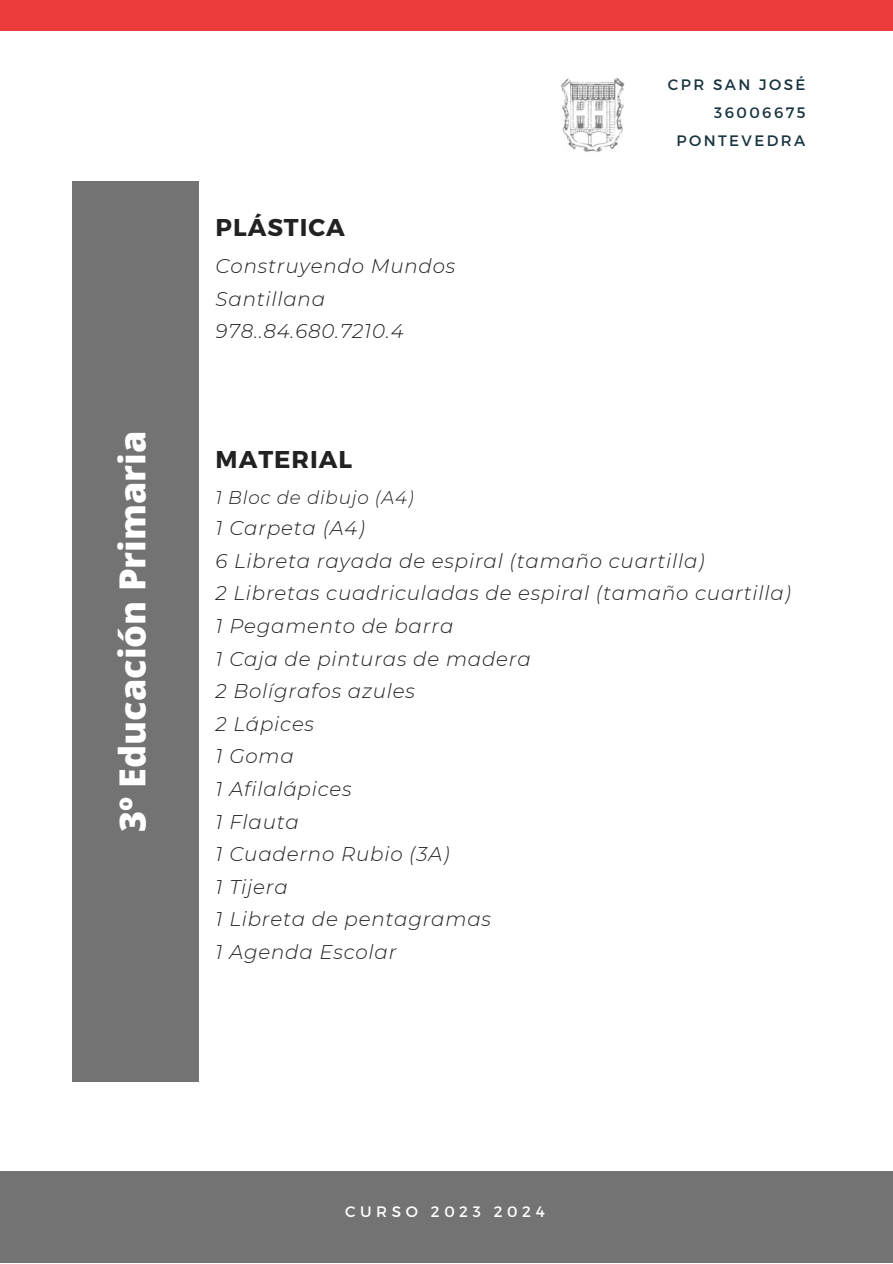
<style>
.page{position:relative;width:893px;height:1264px;background:#fff}
.page>*{position:absolute;margin:0;border:0;box-sizing:border-box;transform-origin:0 0}
.t1{font:800 36px "Open Sans";color:#fff}
.t2{font:700 24.3px "Montserrat";letter-spacing:.04em;color:#222}
.t3{font:italic 300 19.8px "Montserrat";letter-spacing:.04em;color:#222}
.t4{font:italic 300 18.3px "Montserrat";letter-spacing:.04em;color:#222}
.t5{font:15.15px "Montserrat";letter-spacing:.16em;color:#18343f}
.t6{font:15.15px "Montserrat";letter-spacing:.3em;color:#fff}
</style>
<div class="page">
<div style="left:72px;top:181px;width:126px;height:900px;background:#737373"></div>
<div style="left:0;top:1171px;width:892px;height:91px;background:#737373"></div>
<div style="left:0;top:0;width:892px;height:30px;background:#ed3c3c"></div>
<img style="left:561px;top:78px;width:64px;height:74px">
<p class="t1" style="left:107px;top:832px;width:403px;rotate:-90deg">3º Educación Primaria</p>
<p class="t2" style="left:216px;top:211px;width:131px">PLÁSTICA</p>
<p class="t3" style="left:216px;top:254px;width:241px">Construyendo Mundos</p>
<p class="t3" style="left:216px;top:286px;width:111px">Santillana</p>
<p class="t3" style="left:216px;top:319px;width:189px">978..84.680.7210.4</p>
<p class="t5" style="left:667px;top:75px;width:139px">CPR SAN JOSÉ</p>
<p class="t5" style="left:714px;top:103px;width:93px">36006675</p>
<p class="t5" style="left:676px;top:131px;width:130px">PONTEVEDRA</p>
<p class="t2" style="left:216px;top:444px;width:138px">MATERIAL</p>
<p class="t4" style="left:216px;top:486px;width:200px">1 Bloc de dibujo (A4)</p>
<p class="t3" style="left:216px;top:516px;width:150px">1 Carpeta (A4)</p>
<p class="t3" style="left:216px;top:548px;width:490px">6 Libreta rayada de espiral (tamaño cuartilla)</p>
<p class="t3" style="left:216px;top:581px;width:576px">2 Libretas cuadriculadas de espiral (tamaño cuartilla)</p>
<p class="t3" style="left:216px;top:613px;width:239px">1 Pegamento de barra</p>
<p class="t3" style="left:216px;top:646px;width:317px">1 Caja de pinturas de madera</p>
<p class="t3" style="left:216px;top:679px;width:201px">2 Bolígrafos azules</p>
<p class="t3" style="left:216px;top:711px;width:100px">2 Lápices</p>
<p class="t3" style="left:216px;top:744px;width:80px">1 Goma</p>
<p class="t3" style="left:216px;top:776px;width:137px">1 Afilalápices</p>
<p class="t3" style="left:216px;top:809px;width:85px">1 Flauta</p>
<p class="t3" style="left:216px;top:842px;width:235px">1 Cuaderno Rubio (3A)</p>
<p class="t3" style="left:216px;top:874px;width:74px">1 Tijera</p>
<p class="t3" style="left:216px;top:907px;width:277px">1 Libreta de pentagramas</p>
<p class="t3" style="left:216px;top:939px;width:182px">1 Agenda Escolar</p>
<p class="t6" style="left:345px;top:1201px;width:201px">CURSO 2023 2024</p>
</div>
